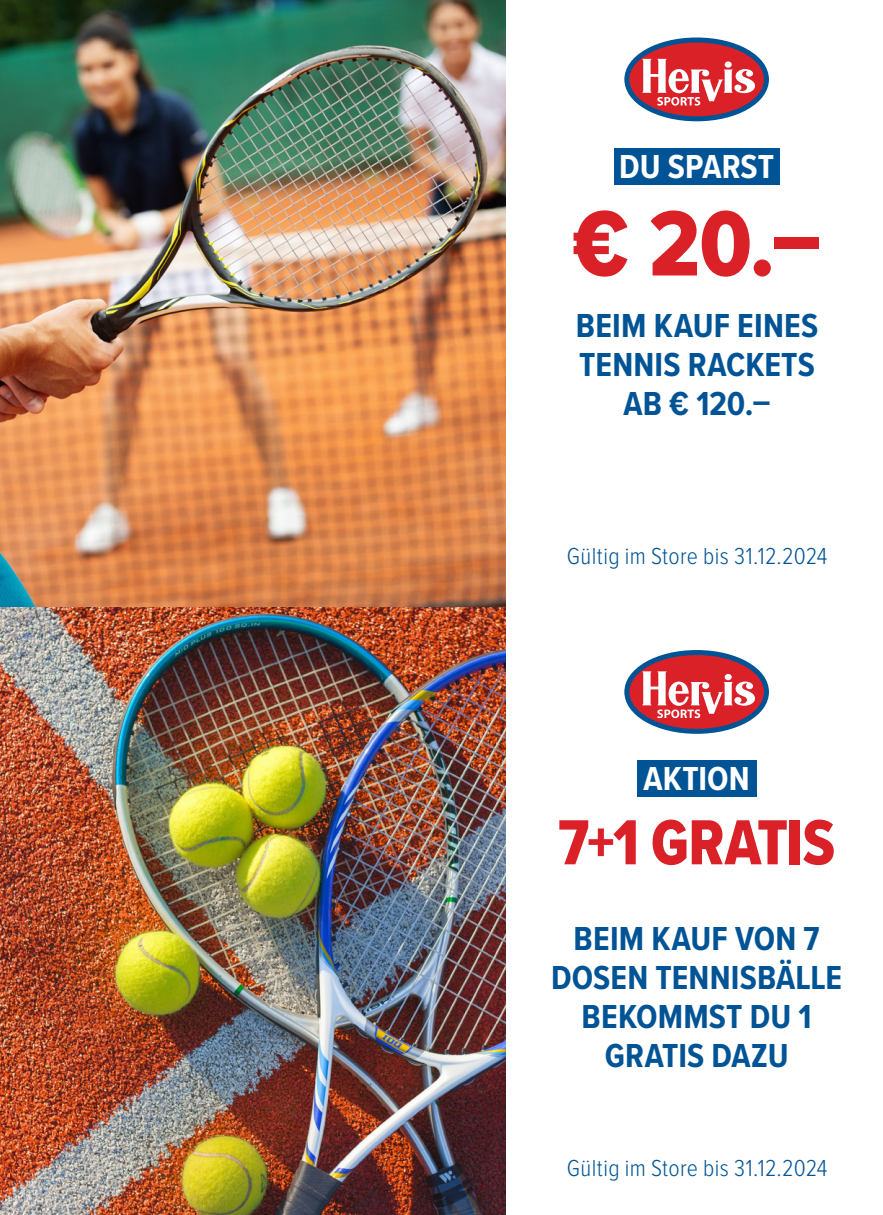
<style>
.page{position:relative;width:883px;height:1215px;background:#fff}
.page>*{position:absolute;margin:0;border:0;box-sizing:border-box;transform-origin:0 0}
.Text_Bold{font:96px "Proxima Nova Cond Extrabld";color:#da2128}
.Text_Bold-2{font:66px "Proxima Nova Cond Extrabld";letter-spacing:-.01em;color:#da2128;scale:.96 1}
.Text_Bold-3{font:700 34.5px "Proxima Nova Cond";letter-spacing:.005em;color:#005495}
.Text_Bold-4{font:700 34.5px "Proxima Nova Cond";letter-spacing:.005em;color:#fff}
.t1{font:300 24px "Proxima Nova Cond";letter-spacing:.015em;color:#005495}
</style>
<div class="page">
<svg style="left:624px;top:37px;width:145px;height:84px;background:#135994"></svg>
<div style="left:629px;top:43px;width:135px;height:73px;background:#da2128;border-radius:50%"></div>
<svg style="left:642px;top:59px;width:113px;height:47px"></svg>
<div style="left:624px;top:650px;width:145px;height:84px;background:#005495;border-radius:50%"></div>
<div style="left:629px;top:655px;width:135px;height:74px;background:#da2128;border-radius:50%"></div>
<svg style="left:642px;top:671px;width:113px;height:47px"></svg>
<img style="left:0;top:0;width:505px;height:607px">
<img style="left:0;top:607px;width:505px;height:608px">
<div style="left:614px;top:148px;width:165px;height:37px;background:#005495"></div>
<div style="left:637px;top:760px;width:119px;height:37px;background:#005495"></div>
<p class="Text_Bold-4" style="left:619px;top:141px;width:157px">DU SPARST</p>
<p class="Text_Bold" style="left:572px;top:173px;width:251px">€ 20.–</p>
<p class="Text_Bold-3" style="left:576px;top:300px;width:244px">BEIM KAUF EINES</p>
<p class="Text_Bold-3" style="left:579px;top:339px;width:237px">TENNIS RACKETS</p>
<p class="Text_Bold-3" style="left:623px;top:378px;width:149px">AB € 120.–</p>
<p class="t1" style="left:567px;top:538px;width:262px">Gültig im Store bis 31.12.2024</p>
<p class="Text_Bold-4" style="left:643px;top:753px;width:108px">AKTION</p>
<p class="Text_Bold-2" style="left:558px;top:793px;width:290px">7+1 GRATIS</p>
<p class="Text_Bold-3" style="left:574px;top:912px;width:247px">BEIM KAUF VON 7</p>
<p class="Text_Bold-3" style="left:551px;top:951px;width:292px">DOSEN TENNISBÄLLE</p>
<p class="Text_Bold-3" style="left:582px;top:990px;width:232px">BEKOMMST DU 1</p>
<p class="Text_Bold-3" style="left:605px;top:1029px;width:185px">GRATIS DAZU</p>
<p class="t1" style="left:567px;top:1150px;width:262px">Gültig im Store bis 31.12.2024</p>
</div>
